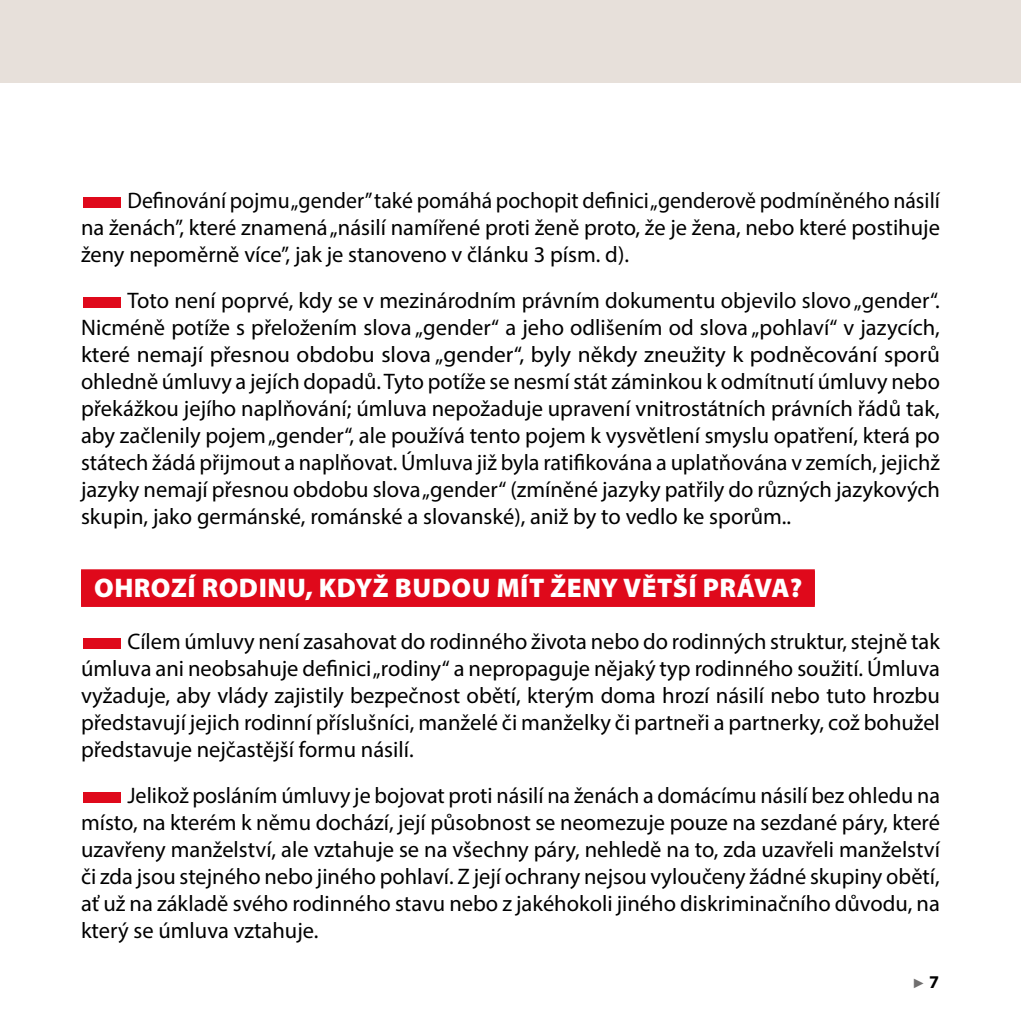
<style>
.page{position:relative;width:1021px;height:1021px;background:#fff}
.page>*{position:absolute;margin:0;border:0;box-sizing:border-box;transform-origin:0 0}
.t1{font:900 27px "Myriad Pro";letter-spacing:.02em;color:#fff}
.t2{font:22.5px/27px "Myriad Pro";color:#000;text-align:justify}
.t3{font:13.5px "Arial";color:#706f6f}
.s1{color:#df091b}
.s2{font-family:"Myriad Pro";font-weight:700;font-size:18px;color:#000}
</style>
<div class="page">
<div style="left:81px;top:571px;width:733px;height:36px;background:#df091b"></div>
<div style="left:81px;top:569px;width:733px;height:36px;background:#df091b"></div>
<div style="left:0;top:0;width:1020px;height:83px;background:#e7e0da"></div>
<p class="t2" style="left:81px;top:187px;width:860px"><span class="s1">■</span>Definování pojmu „gender” také pomáhá pochopit definici „genderově podmíněného násilí na ženách”, které znamená „násilí namířené proti ženě proto, že je žena, nebo které postihuje ženy nepoměrně více”, jak je stanoveno v článku 3 písm. d).</p>
<p class="t2" style="left:81px;top:286px;width:860px"><span class="s1">■</span>Toto není poprvé, kdy se v mezinárodním právním dokumentu objevilo slovo „gender“.<br>Nicméně potíže s přeložením slova „gender“ a jeho odlišením od slova „pohlaví“ v jazycích, které nemají přesnou obdobu slova „gender“, byly někdy zneužity k podněcování sporů ohledně úmluvy a jejích dopadů. Tyto potíže se nesmí stát záminkou k odmítnutí úmluvy nebo překážkou jejího naplňování; úmluva nepožaduje upravení vnitrostátních právních řádů tak, aby začlenily pojem „gender“, ale používá tento pojem k vysvětlení smyslu opatření, která po státech žádá přijmout a naplňovat. Úmluva již byla ratifikována a uplatňována v zemích, jejichž jazyky nemají přesnou obdobu slova „gender“ (zmíněné jazyky patřily do různých jazykových skupin, jako germánské, románské a slovanské), aniž by to vedlo ke sporům..</p>
<p class="t1" style="left:94px;top:570px;width:709px">OHROZÍ RODINU, KDYŽ BUDOU MÍT ŽENY VĚTŠÍ PRÁVA?</p>
<p class="t2" style="left:81px;top:628px;width:860px"><span class="s1">■</span>Cílem úmluvy není zasahovat do rodinného života nebo do rodinných struktur, stejně tak úmluva ani neobsahuje definici „rodiny“ a nepropaguje nějaký typ rodinného soužití. Úmluva vyžaduje, aby vlády zajistily bezpečnost obětí, kterým doma hrozí násilí nebo tuto hrozbu představují jejich rodinní příslušníci, manželé či manželky či partneři a partnerky, což bohužel představuje nejčastější formu násilí.</p>
<p class="t2" style="left:81px;top:781px;width:860px"><span class="s1">■</span>Jelikož posláním úmluvy je bojovat proti násilí na ženách a domácímu násilí bez ohledu na místo, na kterém k němu dochází, její působnost se neomezuje pouze na sezdané páry, které uzavřeny manželství, ale vztahuje se na všechny páry, nehledě na to, zda uzavřeli manželství či zda jsou stejného nebo jiného pohlaví. Z její ochrany nejsou vyloučeny žádné skupiny obětí, ať už na základě svého rodinného stavu nebo z jakéhokoli jiného diskriminačního důvodu, na který se úmluva vztahuje.</p>
<p class="t3" style="left:912px;top:974px;width:28px">► <span class="s2">7</span></p>
</div>
